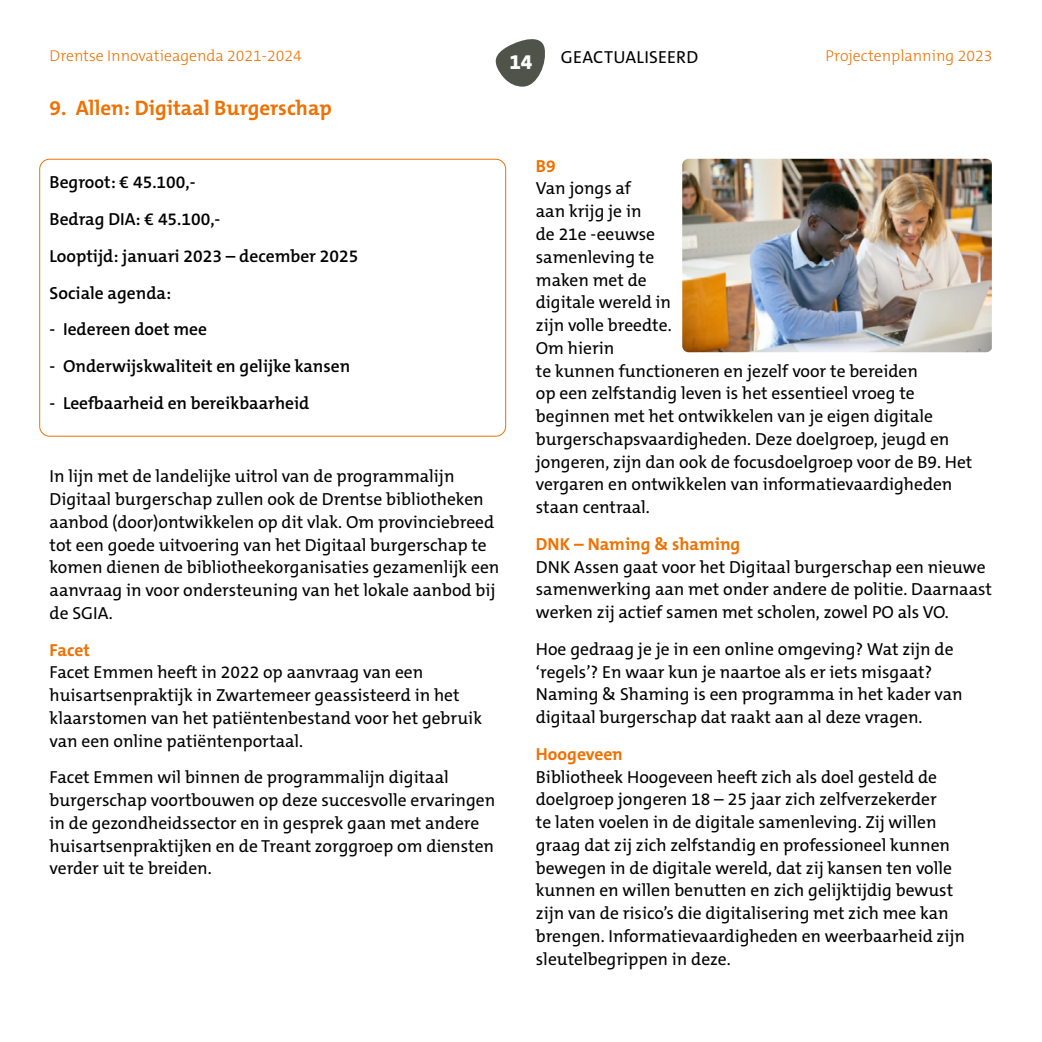
<style>
.page{position:relative;width:1042px;height:1042px;background:#fff}
.page>*{position:absolute;margin:0;border:0;box-sizing:border-box;transform-origin:0 0}
.t1{font:700 21px "The Mix C5";color:#ee7203}
.t2{font:800 21px "The Mix C5";color:#fff}
.t3{font:17.5px/22.8px "The Mix C5";color:#000}
.t4{font:600 17.5px/36.8px "The Mix C5";color:#000}
.t5{font:700 17.5px "The Mix C5";color:#ee7203}
.t6{font:300 15.75px "The Mix C5";color:#ee7203}
</style>
<div class="page">
<svg style="left:495px;top:39px;width:50px;height:48px"></svg>
<div style="left:39px;top:159px;width:467px;height:278px;border:1px solid #ee7203;border-radius:10px"></div>
<img style="left:682px;top:159px;width:310px;height:193px">
<p class="t6" style="left:50px;top:46px;width:254px">Drentse Innovatieagenda 2021-2024</p>
<p class="t6" style="left:825px;top:46px;width:168px">Projectenplanning 2023</p>
<p class="t2" style="left:509px;top:48px;width:25px">14</p>
<p class="t3" style="left:561px;top:45px;width:139px">GEACTUALISEERD</p>
<p class="t1" style="left:50px;top:94px;width:284px">9. Allen: Digitaal Burgerschap</p>
<p class="t4" style="left:50px;top:164px;width:310px">Begroot: € 45.100,-<br>Bedrag DIA: € 45.100,-<br>Looptijd: januari 2023 – december 2025<br>Sociale agenda:</p>
<p class="t4" style="left:50px;top:311px;width:159px">- Iedereen doet mee</p>
<p class="t4" style="left:50px;top:348px;width:302px">- Onderwijskwaliteit en gelijke kansen</p>
<p class="t4" style="left:50px;top:385px;width:261px">- Leefbaarheid en bereikbaarheid</p>
<p class="t3" style="left:50px;top:465px;width:451px">In lijn met de landelijke uitrol van de programmalijn Digitaal burgerschap zullen ook de Drentse bibliotheken aanbod (door)ontwikkelen op dit vlak. Om provinciebreed tot een goede uitvoering van het Digitaal burgerschap te komen dienen de bibliotheekorganisaties gezamenlijk een aanvraag in voor ondersteuning van het lokale aanbod bij de SGIA.</p>
<p class="t5" style="left:50px;top:638px;width:42px">Facet</p>
<p class="t3" style="left:50px;top:661px;width:434px">Facet Emmen heeft in 2022 op aanvraag van een huisartsenpraktijk in Zwartemeer geassisteerd in het klaarstomen van het patiëntenbestand voor het gebruik van een online patiëntenportaal.</p>
<p class="t3" style="left:50px;top:766px;width:447px">Facet Emmen wil binnen de programmalijn digitaal burgerschap voortbouwen op deze succesvolle ervaringen in de gezondheidssector en in gesprek gaan met andere huisartsenpraktijken en de Treant zorggroep om diensten verder uit te breiden.</p>
<p class="t5" style="left:536px;top:155px;width:21px">B9</p>
<p class="t3" style="left:536px;top:177px;width:438px">Van jongs af<br>aan krijg je in<br>de 21e -eeuwse<br>samenleving te<br>maken met de<br>digitale wereld in<br>zijn volle breedte.<br>Om hierin<br>te kunnen functioneren en jezelf voor te bereiden<br>op een zelfstandig leven is het essentieel vroeg te beginnen met het ontwikkelen van je eigen digitale burgerschapsvaardigheden. Deze doelgroep, jeugd en jongeren, zijn dan ook de focusdoelgroep voor de B9. Het vergaren en ontwikkelen van informatievaardigheden staan centraal.</p>
<p class="t5" style="left:536px;top:533px;width:206px">DNK – Naming &amp; shaming</p>
<p class="t3" style="left:536px;top:555px;width:458px">DNK Assen gaat voor het Digitaal burgerschap een nieuwe samenwerking aan met onder andere de politie. Daarnaast werken zij actief samen met scholen, zowel PO als VO.</p>
<p class="t3" style="left:536px;top:638px;width:428px">Hoe gedraag je je in een online omgeving? Wat zijn de ‘regels’? En waar kun je naartoe als er iets misgaat?<br>Naming &amp; Shaming is een programma in het kader van digitaal burgerschap dat raakt aan al deze vragen.</p>
<p class="t5" style="left:536px;top:743px;width:88px">Hoogeveen</p>
<p class="t3" style="left:536px;top:765px;width:431px">Bibliotheek Hoogeveen heeft zich als doel gesteld de doelgroep jongeren 18 – 25 jaar zich zelfverzekerder<br>te laten voelen in de digitale samenleving. Zij willen graag dat zij zich zelfstandig en professioneel kunnen bewegen in de digitale wereld, dat zij kansen ten volle kunnen en willen benutten en zich gelijktijdig bewust zijn van de risico’s die digitalisering met zich mee kan brengen. Informatievaardigheden en weerbaarheid zijn sleutelbegrippen in deze.</p>
</div>
